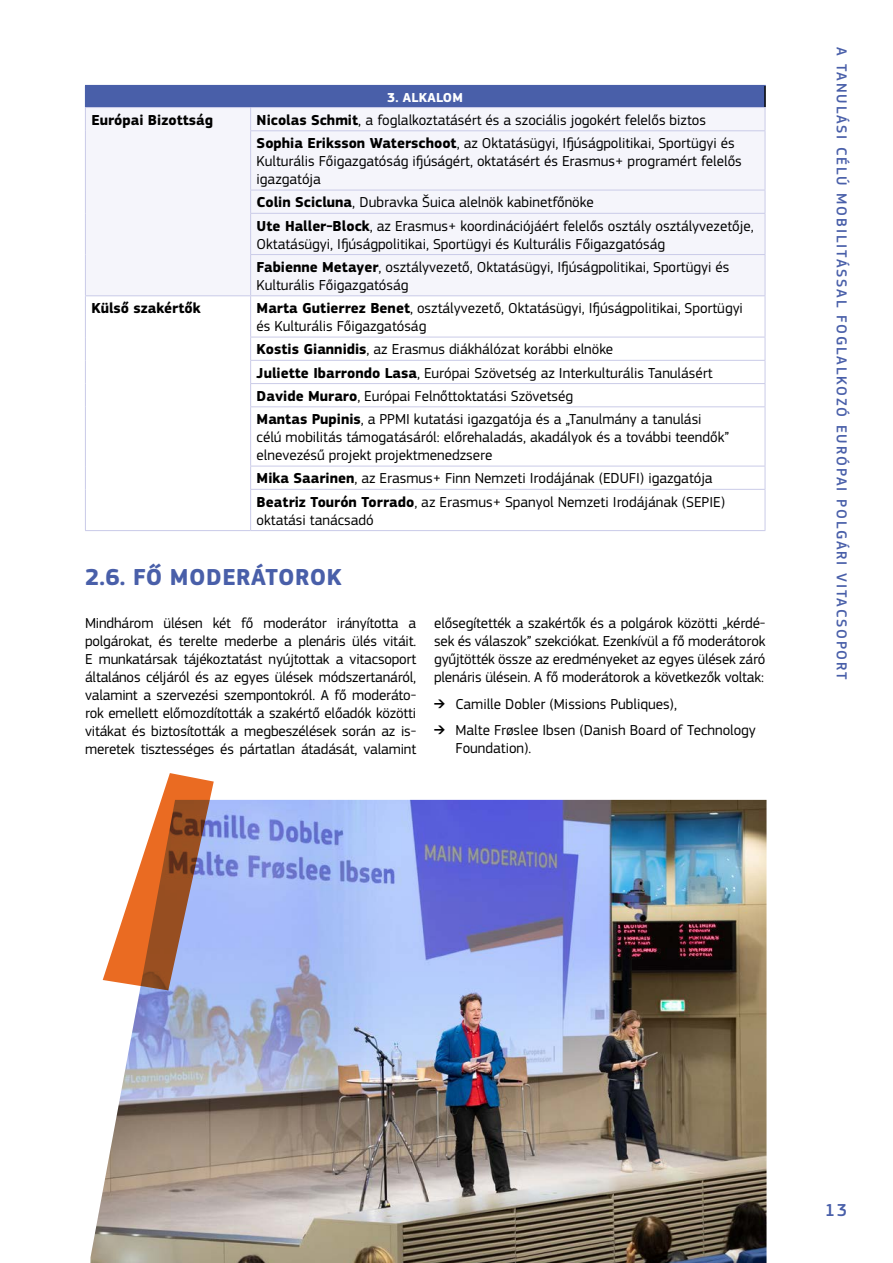
<style>
.page{position:relative;width:893px;height:1263px;background:#fff}
.page>*{position:absolute;margin:0;border:0;box-sizing:border-box;transform-origin:0 0}
.T2{font:700 24px "EC Square Sans Pro";letter-spacing:.02em;color:#495fa9}
.t1{font:500 18px "EC Square Sans Pro";color:#495fa9}
.Table_text_left_alig{font:15px/18px "EC Square Sans Pro";color:#000}
.Body_text{font:15px/18px "EC Square Sans Pro";letter-spacing:-.01em;color:#000;text-align:justify}
.t2{font:500 15px "EC Square Sans Pro";letter-spacing:.12em;color:#495fa9}
.Table_text_left_alig-2{font:700 15px "EC Square Sans Pro";color:#000}
.Table_title{font:700 13.5px "EC Square Sans Pro";letter-spacing:.02em;color:#fff}
.s1{font-weight:700}
</style>
<div class="page">
<img style="left:90px;top:800px;width:676px;height:463px">
<svg style="left:103px;top:773px;width:111px;height:217px"></svg>
<div style="left:85px;top:85px;width:680px;height:23px;background:#495fa9"></div>
<div style="left:86px;top:108px;width:679px;height:187px;background:#f5f5fb"></div>
<hr style="left:764px;top:86px;width:2px;height:21px;background:#000">
<hr style="left:85px;top:530px;width:166px;height:1px;background:#cacbe8">
<hr style="left:251px;top:85px;width:515px;height:1px;background:#495fa9">
<hr style="left:85px;top:107px;width:166px;height:1px;background:#cacbe8">
<svg style="left:85px;top:108px;width:1px;height:23px"></svg>
<hr style="left:251px;top:107px;width:514px;height:1px;background:#cacbe8">
<svg style="left:765px;top:108px;width:1px;height:22px"></svg>
<hr style="left:85px;top:131px;width:1px;height:59px;background:#cacbe8">
<hr style="left:765px;top:131px;width:1px;height:59px;background:#cacbe8">
<svg style="left:85px;top:190px;width:1px;height:23px"></svg>
<svg style="left:765px;top:190px;width:1px;height:23px"></svg>
<hr style="left:85px;top:213px;width:1px;height:42px;background:#cacbe8">
<hr style="left:765px;top:214px;width:1px;height:40px;background:#cacbe8">
<hr style="left:85px;top:255px;width:1px;height:40px;background:#cacbe8">
<hr style="left:765px;top:255px;width:1px;height:40px;background:#cacbe8">
<hr style="left:85px;top:295px;width:166px;height:1px;background:#cacbe8">
<hr style="left:85px;top:296px;width:1px;height:41px;background:#cacbe8">
<hr style="left:251px;top:295px;width:514px;height:1px;background:#cacbe8">
<hr style="left:765px;top:296px;width:1px;height:41px;background:#cacbe8">
<svg style="left:85px;top:337px;width:1px;height:70px"></svg>
<svg style="left:765px;top:337px;width:1px;height:69px"></svg>
<hr style="left:85px;top:407px;width:1px;height:59px;background:#cacbe8">
<hr style="left:765px;top:407px;width:1px;height:59px;background:#cacbe8">
<svg style="left:85px;top:466px;width:1px;height:23px"></svg>
<svg style="left:765px;top:466px;width:1px;height:23px"></svg>
<hr style="left:85px;top:489px;width:1px;height:41px;background:#cacbe8">
<hr style="left:765px;top:490px;width:1px;height:40px;background:#cacbe8">
<hr style="left:251px;top:530px;width:514px;height:1px;background:#cacbe8">
<svg style="left:250px;top:108px;width:1px;height:22px"></svg>
<hr style="left:250px;top:130px;width:515px;height:1px;background:#cacbe8">
<hr style="left:250px;top:131px;width:1px;height:59px;background:#cacbe8">
<hr style="left:250px;top:190px;width:515px;height:1px;background:#cacbe8">
<svg style="left:250px;top:190px;width:1px;height:23px"></svg>
<hr style="left:250px;top:213px;width:515px;height:1px;background:#cacbe8">
<hr style="left:250px;top:214px;width:1px;height:40px;background:#cacbe8">
<hr style="left:250px;top:254px;width:515px;height:1px;background:#cacbe8">
<hr style="left:250px;top:255px;width:1px;height:40px;background:#cacbe8">
<hr style="left:250px;top:296px;width:1px;height:41px;background:#cacbe8">
<hr style="left:250px;top:337px;width:515px;height:1px;background:#cacbe8">
<hr style="left:250px;top:360px;width:515px;height:1px;background:#cacbe8">
<hr style="left:250px;top:383px;width:515px;height:1px;background:#cacbe8">
<svg style="left:250px;top:337px;width:1px;height:69px"></svg>
<hr style="left:250px;top:406px;width:515px;height:1px;background:#cacbe8">
<hr style="left:250px;top:407px;width:1px;height:59px;background:#cacbe8">
<hr style="left:250px;top:466px;width:515px;height:1px;background:#cacbe8">
<svg style="left:250px;top:466px;width:1px;height:23px"></svg>
<hr style="left:250px;top:489px;width:515px;height:1px;background:#cacbe8">
<hr style="left:250px;top:490px;width:1px;height:40px;background:#cacbe8">
<p class="Table_title" style="left:387px;top:89px;width:77px">3. ALKALOM</p>
<p class="Table_text_left_alig-2" style="left:91px;top:111px;width:123px">Európai Bizottság</p>
<p class="Table_text_left_alig" style="left:257px;top:111px;width:451px"><span class="s1">Nicolas Schmit</span>, a foglalkoztatásért és a szociális jogokért felelős biztos</p>
<p class="Table_text_left_alig" style="left:257px;top:134px;width:487px"><span class="s1">Sophia Eriksson Waterschoot</span>, az Oktatásügyi, Ifjúságpolitikai, Sportügyi és<br>Kulturális Főigazgatóság ifjúságért, oktatásért és Erasmus+ programért felelős igazgatója</p>
<p class="Table_text_left_alig" style="left:257px;top:193px;width:339px"><span class="s1">Colin Scicluna</span>, Dubravka Šuica alelnök kabinetfőnöke</p>
<p class="Table_text_left_alig" style="left:257px;top:217px;width:498px"><span class="s1">Ute Haller-Block</span>, az Erasmus+ koordinációjáért felelős osztály osztályvezetője,<br>Oktatásügyi, Ifjúságpolitikai, Sportügyi és Kulturális Főigazgatóság</p>
<p class="Table_text_left_alig" style="left:257px;top:258px;width:474px"><span class="s1">Fabienne Metayer</span>, osztályvezető, Oktatásügyi, Ifjúságpolitikai, Sportügyi és<br>Kulturális Főigazgatóság</p>
<p class="Table_text_left_alig-2" style="left:91px;top:299px;width:111px">Külső szakértők</p>
<p class="Table_text_left_alig" style="left:257px;top:299px;width:488px"><span class="s1">Marta Gutierrez Benet</span>, osztályvezető, Oktatásügyi, Ifjúságpolitikai, Sportügyi és Kulturális Főigazgatóság</p>
<p class="Table_text_left_alig" style="left:257px;top:340px;width:358px"><span class="s1">Kostis Giannidis</span>, az Erasmus diákhálózat korábbi elnöke</p>
<p class="Table_text_left_alig" style="left:257px;top:364px;width:457px"><span class="s1">Juliette Ibarrondo Lasa</span>, Európai Szövetség az Interkulturális Tanulásért</p>
<p class="Table_text_left_alig" style="left:257px;top:387px;width:318px"><span class="s1">Davide Muraro</span>, Európai Felnőttoktatási Szövetség</p>
<p class="Table_text_left_alig" style="left:257px;top:410px;width:474px"><span class="s1">Mantas Pupinis</span>, a PPMI kutatási igazgatója és a „Tanulmány a tanulási célú mobilitás támogatásáról: előrehaladás, akadályok és a további teendők” elnevezésű projekt projektmenedzsere</p>
<p class="Table_text_left_alig" style="left:257px;top:469px;width:458px"><span class="s1">Mika Saarinen</span>, az Erasmus+ Finn Nemzeti Irodájának (EDUFI) igazgatója</p>
<p class="Table_text_left_alig" style="left:257px;top:493px;width:470px"><span class="s1">Beatriz Tourón Torrado</span>, az Erasmus+ Spanyol Nemzeti Irodájának (SEPIE) oktatási tanácsadó</p>
<h2 class="T2" style="left:85px;top:562px;width:258px">2.6. FŐ MODERÁTOROK</h2>
<p class="Body_text" style="left:85px;top:614px;width:333px">Mindhárom ülésen két fő moderátor irányította a polgárokat, és terelte mederbe a plenáris ülés vitáit.<br>E munkatársak tájékoztatást nyújtottak a vitacsoport általános céljáról és az egyes ülések módszertanáról, valamint a szervezési szempontokról. A fő moderáto&shy;rok emellett előmozdították a szakértő előadók közötti vitákat és biztosították a megbeszélések során az is&shy;meretek tisztességes és pártatlan átadását, valamint</p>
<p class="Body_text" style="left:434px;top:614px;width:333px">elősegítették a szakértők és a polgárok közötti „kérdé&shy;sek és válaszok” szekciókat. Ezenkívül a fő moderátorok gyűjtötték össze az eredményeket az egyes ülések záró plenáris ülésein. A fő moderátorok a következők voltak:</p>
<p class="Body_text" style="left:434px;top:695px;width:244px">➔ Camille Dobler (Missions Publiques),</p>
<p class="Body_text" style="left:455px;top:721px;width:302px;text-indent:-21px">➔ Malte Frøslee Ibsen (Danish Board of Technology<br>Foundation).</p>
<p class="t2" style="left:850px;top:47px;width:634px;rotate:90deg">A TANULÁSI CÉLÚ MOBILITÁSSAL FOGLALKOZÓ EURÓPAI POLGÁRI VITACSOPORT</p>
<p class="t1" style="left:825px;top:1199px;width:24px">13</p>
</div>
